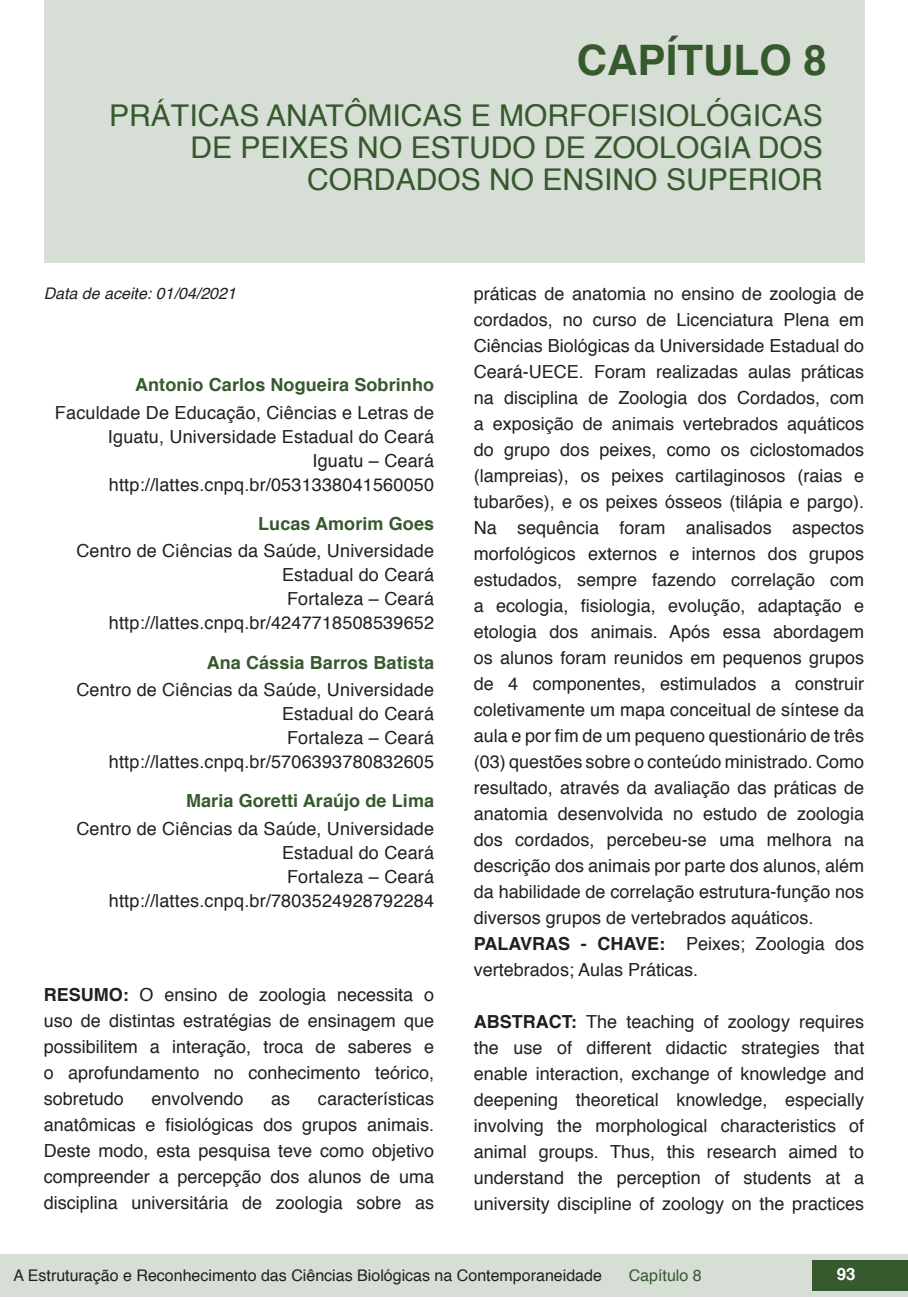
<style>
.page{position:relative;width:908px;height:1304px;background:#fff}
.page>*{position:absolute;margin:0;border:0;box-sizing:border-box;transform-origin:0 0}
.t1{font:700 42px "Helvetica";color:#36592e}
.t2{font:30px/32px "Helvetica";color:#36592e;text-align:right}
.t3{font:18px/26px "Helvetica";color:#231f20;text-align:right}
.t4{font:700 18px "Helvetica";letter-spacing:.005em;color:#36592e}
.t5{font:700 16.8px "Helvetica";color:#fff}
.t6{font:16px "Helvetica";color:#231f20}
.t7{font:italic 16px "Helvetica";color:#231f20}
.t8{font:16px "Helvetica";color:#36592e}
.s1{font-weight:700}
</style>
<div class="page">
<div style="left:0;top:1254px;width:906px;height:43px;background:#d7ded5"></div>
<div style="left:812px;top:1261px;width:95px;height:30px;background:#36592e"></div>
<div style="left:44px;top:0;width:819px;height:263px;background:#d7ded5"></div>
<h1 class="t1" style="left:576px;top:26px;width:251px">CAPÍTULO 8</h1>
<h2 class="t2" style="left:109px;top:101px;width:714px">PRÁTICAS ANATÔMICAS E MORFOFISIOLÓGICAS<br>DE PEIXES NO ESTUDO DE ZOOLOGIA DOS<br>CORDADOS NO ENSINO SUPERIOR</h2>
<p class="t7" style="left:44px;top:280px;width:194px">Data de aceite: 01/04/2021</p>
<p class="t4" style="left:135px;top:371px;width:300px">Antonio Carlos Nogueira Sobrinho</p>
<p class="t3" style="left:55px;top:401px;width:380px;line-height:24px">Faculdade De Educação, Ciências e Letras de Iguatu, Universidade Estadual do Ceará Iguatu – Ceará http://lattes.cnpq.br/0531338041560050</p>
<p class="t4" style="left:258px;top:509px;width:177px">Lucas Amorim Goes</p>
<p class="t3" style="left:76px;top:540px;width:359px;line-height:24px">Centro de Ciências da Saúde, Universidade<br>Estadual do Ceará<br>Fortaleza – Ceará http://lattes.cnpq.br/4247718508539652</p>
<p class="t4" style="left:206px;top:648px;width:229px">Ana Cássia Barros Batista</p>
<p class="t3" style="left:76px;top:678px;width:359px;line-height:24px">Centro de Ciências da Saúde, Universidade<br>Estadual do Ceará<br>Fortaleza – Ceará http://lattes.cnpq.br/5706393780832605</p>
<p class="t4" style="left:186px;top:787px;width:249px">Maria Goretti Araújo de Lima</p>
<p class="t3" style="left:76px;top:817px;width:359px;line-height:24px">Centro de Ciências da Saúde, Universidade<br>Estadual do Ceará<br>Fortaleza – Ceará http://lattes.cnpq.br/7803524928792284</p>
<p class="t3" style="left:44px;top:982px;width:392px;text-align:justify"><span class="s1">RESUMO:</span> O ensino de zoologia necessita o uso de distintas estratégias de ensinagem que possibilitem a interação, troca de saberes e o aprofundamento no conhecimento teórico, sobretudo</p>
<p class="t3" style="left:44px;top:1086px;width:392px;text-align:justify;text-indent:274px">características anatômicas e fisiológicas dos grupos animais.<br>Deste modo, esta pesquisa teve como objetivo compreender a percepção dos alunos de uma disciplina universitária de zoologia sobre as</p>
<p class="t3" style="left:151px;top:1086px;width:94px">envolvendo</p>
<p class="t3" style="left:271px;top:1086px;width:21px">as</p>
<p class="t3" style="left:473px;top:281px;width:392px;text-align:left">práticas de anatomia no ensino de zoologia de cordados, no curso de Licenciatura Plena em Ciências Biológicas da Universidade Estadual do Ceará-UECE. Foram realizadas aulas práticas na disciplina de Zoologia dos Cordados, com a exposição de animais vertebrados aquáticos do grupo dos peixes, como os ciclostomados (lampreias), os peixes cartilaginosos (raias e tubarões), e os peixes ósseos (tilápia e pargo).<br>Na sequência foram analisados aspectos morfológicos externos e internos dos grupos estudados, sempre fazendo correlação com a ecologia, fisiologia, evolução, adaptação e etologia dos animais. Após essa abordagem os alunos foram reunidos em pequenos grupos de 4 componentes, estimulados a construir coletivamente um mapa conceitual de síntese da aula e por fim de um pequeno questionário de três (03) questões sobre o conteúdo ministrado. Como resultado, através da avaliação das práticas de anatomia desenvolvida no estudo de zoologia dos cordados, percebeu-se uma melhora na descrição dos animais por parte dos alunos, além da habilidade de correlação estrutura-função nos diversos grupos de vertebrados aquáticos.<br><span class="s1">PALAVRAS - CHAVE:</span> Peixes; Zoologia dos vertebrados; Aulas Práticas.</p>
<p class="t3" style="left:473px;top:1009px;width:392px;text-align:justify"><span class="s1">ABSTRACT:</span> The teaching of zoology requires the use of different didactic strategies that enable interaction, exchange of knowledge and deepening theoretical knowledge, especially involving the morphological characteristics of animal groups. Thus, this research aimed to understand the perception of students at a university discipline of zoology on the practices</p>
<p class="t6" style="left:14px;top:1263px;width:589px">A Estruturação e Reconhecimento das Ciências Biológicas na Contemporaneidade</p>
<p class="t8" style="left:628px;top:1263px;width:74px">Capítulo 8</p>
<p class="t5" style="left:836px;top:1261px;width:20px">93</p>
</div>
